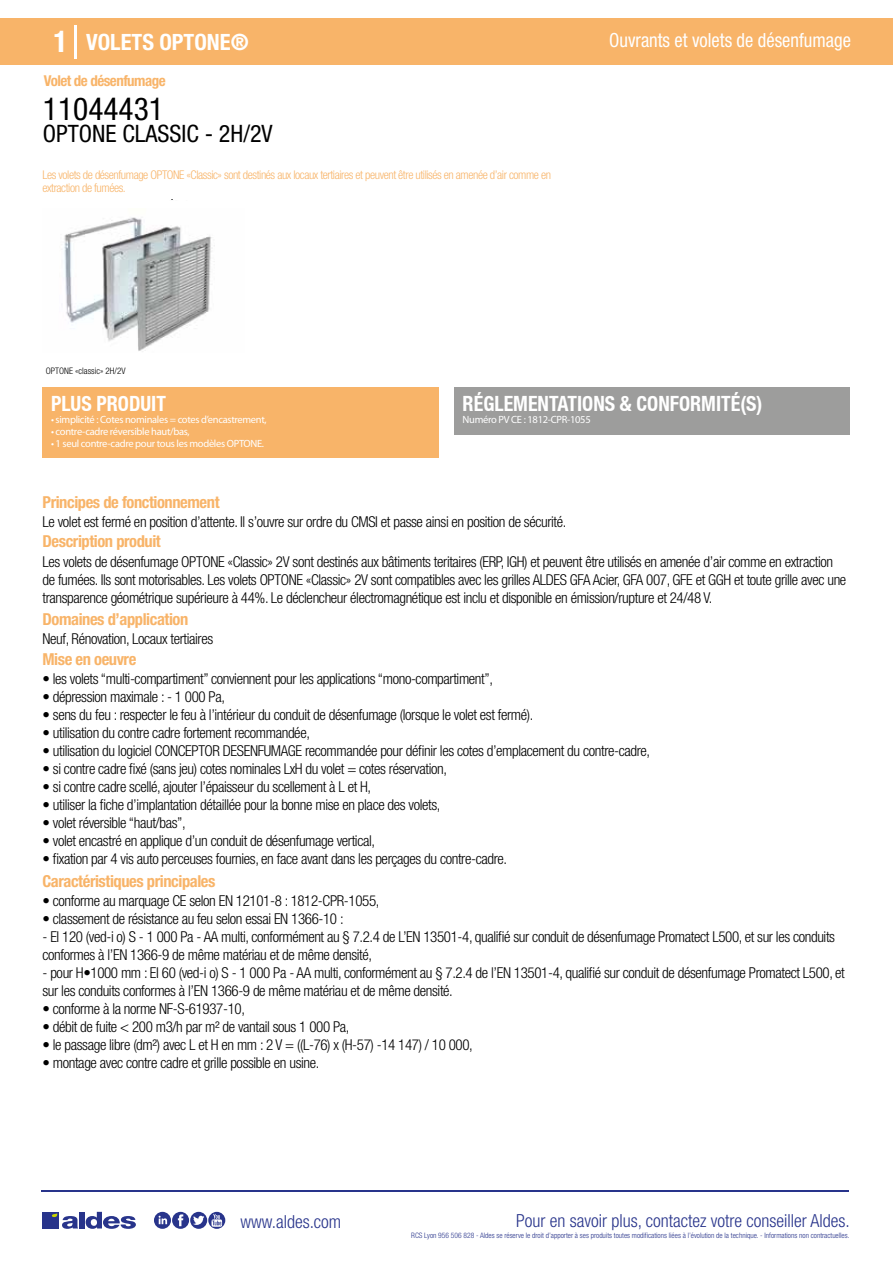
<style>
.page{position:relative;width:893px;height:1263px;background:#fff}
.page>*{position:absolute;margin:0;border:0;box-sizing:border-box;transform-origin:0 0}
.t1{font:condensed 31.5px "Helvetica Neue LT Std";color:#000}
.t2{font:condensed 24px "Helvetica Neue LT Std";color:#000}
.t3{font:700 condensed 22.5px "Helvetica Neue LT Std";color:#fff}
.t4{font:700 condensed 21px "Helvetica Neue";color:#fff;scale:.95 1}
.t5{font:condensed 19.5px "Helvetica Neue LT Std";color:#fff;scale:.95 1}
.t6{font:300 condensed 18px "Helvetica Neue";color:#28348b}
.t7{font:700 condensed 16.5px "Helvetica Neue LT Std";letter-spacing:-.025em;color:#f8b469}
.t8{font:300 condensed 15px/18px "Helvetica Neue LT Std";letter-spacing:-.025em;color:#000}
.t9{font:700 condensed 15px "Helvetica Neue LT Std";letter-spacing:-.035em;color:#f8b469}
.t10{font:300 condensed 12px/13.5px "Helvetica Neue LT Std";letter-spacing:-.035em;color:#f8b469}
.t11{font:10.5px "Myriad Pro";letter-spacing:-.03em;color:#fff}
.t12{font:300 condensed 9px "Helvetica Neue";color:#000}
.t13{font:300 condensed 7.5px "Helvetica Neue";color:#28348b}
.s1{font-size:30px}
</style>
<div class="page">
<div style="left:0;top:18px;width:893px;height:46px;background:#f8b469"></div>
<div style="left:454px;top:387px;width:396px;height:48px;background:#9d9d9c"></div>
<div style="left:43px;top:387px;width:396px;height:70px;background:#f8b469"></div>
<hr style="left:74px;top:25px;width:2px;height:33px;background:#fff">
<img style="left:64px;top:217px;width:151px;height:134px">
<hr style="left:41px;top:1190px;width:808px;height:1px;background:#28348b">
<svg style="left:154px;top:1212px;width:71px;height:17px"></svg>
<div style="left:42px;top:1212px;width:17px;height:16px;background:#28348b"></div>
<div style="left:79px;top:1212px;width:5px;height:16px;background:#28348b"></div>
<svg style="left:86px;top:1212px;width:50px;height:17px"></svg>
<svg style="left:52px;top:1213px;width:26px;height:16px"></svg>
<h3 class="t3" style="left:54px;top:28px;width:197px"><span class="s1">1</span> VOLETS OPTONE®</h3>
<h3 class="t5" style="left:609px;top:29px;width:256px">Ouvrants et volets de désenfumage</h3>
<p class="t9" style="left:44px;top:71px;width:123px">Volet de désenfumage</p>
<h1 class="t1" style="left:43px;top:91px;width:122px">11044431</h1>
<h2 class="t2" style="left:43px;top:120px;width:231px">OPTONE CLASSIC - 2H/2V</h2>
<p class="t10" style="left:43px;top:167px;width:510px">Les volets de désenfumage OPTONE «Classic» sont destinés aux locaux tertiaires et peuvent être utilisés en amenée d’air comme en extraction de fumées.</p>
<p class="t12" style="left:46px;top:365px;width:103px">Volet OPTONE «Classic» 2V seul</p>
<p class="t12" style="left:46px;top:365px;width:81px">OPTONE «classic» 2H/2V</p>
<h3 class="t4" style="left:51px;top:391px;width:122px">PLUS PRODUIT</h3>
<p class="t11" style="left:51px;top:413px;width:217px">• simplicité : Cotes nominales = cotes d’encastrement,</p>
<p class="t11" style="left:51px;top:425px;width:140px">• contre-cadre réversible haut/bas,</p>
<p class="t11" style="left:51px;top:437px;width:215px">• 1 seul contre-cadre pour tous les modèles OPTONE.</p>
<h3 class="t4" style="left:463px;top:391px;width:317px">RÉGLEMENTATIONS &amp; CONFORMITÉ(S)</h3>
<p class="t11" style="left:463px;top:413px;width:130px">Numéro PV CE : 1812-CPR-1055</p>
<p class="t7" style="left:43px;top:492px;width:179px">Principes de fonctionnement</p>
<p class="t7" style="left:43px;top:531px;width:120px">Description produit</p>
<p class="t8" style="left:43px;top:513px;width:525px">Le volet est fermé en position d’attente. Il s’ouvre sur ordre du CMSI et passe ainsi en position de sécurité.</p>
<p class="t8" style="left:43px;top:552px;width:805px">Les volets de désenfumage OPTONE «Classic» 2V sont destinés aux bâtiments teritaires (ERP, IGH) et peuvent être utilisés en amenée d’air comme en extraction de fumées. Ils sont motorisables. Les volets OPTONE «Classic» 2V sont compatibles avec les grilles ALDES GFA Acier, GFA 007, GFE et GGH et toute grille avec une transparence géométrique supérieure à 44%. Le déclencheur électromagnétique est inclu et disponible en émission/rupture et 24/48 V.</p>
<p class="t8" style="left:43px;top:630px;width:172px">Neuf, Rénovation, Locaux tertiaires</p>
<p class="t8" style="left:43px;top:669px;width:452px">• les volets “multi-compartiment” conviennent pour les applications “mono-compartiment”,</p>
<p class="t8" style="left:43px;top:687px;width:184px">• dépression maximale : - 1 000 Pa,</p>
<p class="t8" style="left:43px;top:705px;width:492px">• sens du feu : respecter le feu à l’intérieur du conduit de désenfumage (lorsque le volet est fermé).</p>
<p class="t8" style="left:43px;top:723px;width:269px">• utilisation du contre cadre fortement recommandée,</p>
<p class="t8" style="left:43px;top:741px;width:609px">• utilisation du logiciel CONCEPTOR DESENFUMAGE recommandée pour définir les cotes d’emplacement du contre-cadre,</p>
<p class="t8" style="left:43px;top:759px;width:406px">• si contre cadre fixé (sans jeu) cotes nominales LxH du volet = cotes réservation,</p>
<p class="t8" style="left:43px;top:777px;width:330px">• si contre cadre scellé, ajouter l’épaisseur du scellement à L et H,</p>
<p class="t8" style="left:43px;top:795px;width:399px">• utiliser la fiche d’implantation détaillée pour la bonne mise en place des volets,</p>
<p class="t8" style="left:43px;top:813px;width:145px">• volet réversible “haut/bas”,</p>
<p class="t8" style="left:43px;top:831px;width:334px">• volet encastré en applique d’un conduit de désenfumage vertical,</p>
<p class="t8" style="left:43px;top:849px;width:466px">• fixation par 4 vis auto perceuses fournies, en face avant dans les perçages du contre-cadre.</p>
<p class="t7" style="left:43px;top:609px;width:147px">Domaines d’application</p>
<p class="t7" style="left:43px;top:649px;width:95px">Mise en oeuvre</p>
<p class="t7" style="left:43px;top:871px;width:174px">Caractéristiques principales</p>
<p class="t8" style="left:43px;top:892px;width:338px">• conforme au marquage CE selon EN 12101-8 : 1812-CPR-1055,</p>
<p class="t8" style="left:43px;top:910px;width:303px">• classement de résistance au feu selon essai EN 1366-10 :</p>
<p class="t8" style="left:43px;top:928px;width:794px">- EI 120 (ved-i o) S - 1 000 Pa - AA multi, conformément au § 7.2.4 de L’EN 13501-4, qualifié sur conduit de désenfumage Promatect L500, et sur les conduits conformes à l’EN 1366-9 de même matériau et de même densité,</p>
<p class="t8" style="left:43px;top:964px;width:804px">- pour H•1000 mm : EI 60 (ved-i o) S - 1 000 Pa - AA multi, conformément au § 7.2.4 de l’EN 13501-4, qualifié sur conduit de désenfumage Promatect L500, et sur les conduits conformes à l’EN 1366-9 de même matériau et de même densité.</p>
<p class="t8" style="left:43px;top:1000px;width:204px">• conforme à la norme NF-S-61937-10,</p>
<p class="t8" style="left:43px;top:1018px;width:308px">• débit de fuite &lt; 200 m3/h par m² de vantail sous 1 000 Pa,</p>
<p class="t8" style="left:43px;top:1036px;width:432px">• le passage libre (dm²) avec L et H en mm : 2 V = ((L-76) x (H-57) -14 147) / 10 000,</p>
<p class="t8" style="left:43px;top:1054px;width:278px">• montage avec contre cadre et grille possible en usine.</p>
<p class="t6" style="left:240px;top:1211px;width:102px">www.aldes.com</p>
<p class="t6" style="left:516px;top:1211px;width:335px">Pour en savoir plus, contactez votre conseiller Aldes.</p>
<p class="t13" style="left:411px;top:1230px;width:440px">RCS Lyon 956 506 828 - Aldes se réserve le droit d’apporter à ses produits toutes modifications liées à l’évolution de la technique. - Informations non contractuelles.</p>
</div>
